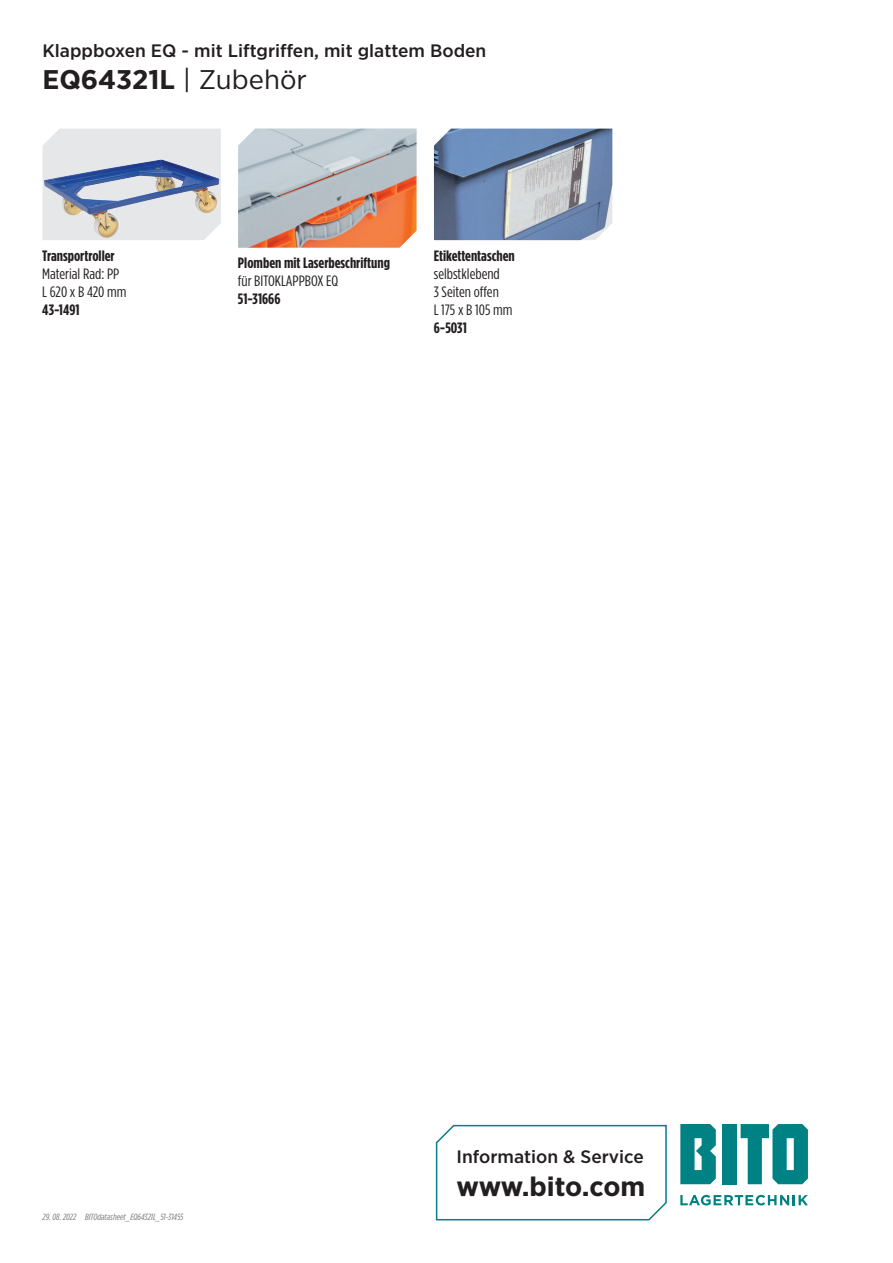
<style>
.page{position:relative;width:893px;height:1263px;background:#fff}
.page>*{position:absolute;margin:0;border:0;box-sizing:border-box;transform-origin:0 0}
.t1{font:700 27px "Gotham Narrow";color:#231f20;scale:1.1 1}
.t2{font:500 18px "Gotham Narrow";color:#231f20;scale:1.1 1}
.t3{font:700 15px "Gotham Condensed";color:#231f20;scale:1.1 1}
.t4{font:15px/18px "Gotham Condensed";color:#231f20;scale:1.1 1}
.t5{font:italic 9px "Gotham Condensed";color:#76787b;scale:1.1 1}
.s1{font-weight:400}
</style>
<div class="page">
<svg style="left:680px;top:1195px;width:128px;height:10px"></svg>
<div style="left:723px;top:1124px;width:14px;height:60px;background:#008183"></div>
<svg style="left:680px;top:1124px;width:36px;height:60px;background:#229193"></svg>
<svg style="left:741px;top:1124px;width:67px;height:60px"></svg>
<svg style="left:435px;top:1124px;width:232px;height:97px"></svg>
<img style="left:434px;top:129px;width:178px;height:111px">
<img style="left:238px;top:129px;width:178px;height:119px">
<div style="left:43px;top:129px;width:178px;height:111px;background:#e6e7e9"></div>
<img style="left:44px;top:159px;width:175px;height:79px">
<p class="t2" style="left:43px;top:39px;width:405px">Klappboxen EQ - mit Liftgriffen, mit glattem Boden</p>
<h1 class="t1" style="left:43px;top:62px;width:242px">EQ64321L <span class="s1">| Zubehör</span></h1>
<p class="t3" style="left:42px;top:247px;width:67px">Transportroller</p>
<p class="t4" style="left:42px;top:264px;width:78px">Material Rad: PP<br>L 620 x B 420 mm</p>
<p class="t3" style="left:42px;top:301px;width:35px">43-1491</p>
<p class="t3" style="left:238px;top:254px;width:140px">Plomben mit Laserbeschriftung</p>
<p class="t4" style="left:238px;top:272px;width:93px">für BITOKLAPPBOX EQ</p>
<p class="t3" style="left:238px;top:290px;width:40px">51-31666</p>
<p class="t3" style="left:434px;top:247px;width:75px">Etikettentaschen</p>
<p class="t4" style="left:434px;top:264px;width:73px">selbstklebend<br>3 Seiten offen<br>L 175 x B 105 mm</p>
<p class="t3" style="left:434px;top:319px;width:32px">6-5031</p>
<p class="t5" style="left:43px;top:1212px;width:32px">29. 08. 2022</p>
<p class="t5" style="left:85px;top:1212px;width:91px">BITOdatasheet_EQ64321L_51-31455</p>
<p class="t2" style="left:457px;top:1145px;width:172px">Information &amp; Service</p>
<h1 class="t1" style="left:457px;top:1169px;width:173px">www.bito.com</h1>
</div>
